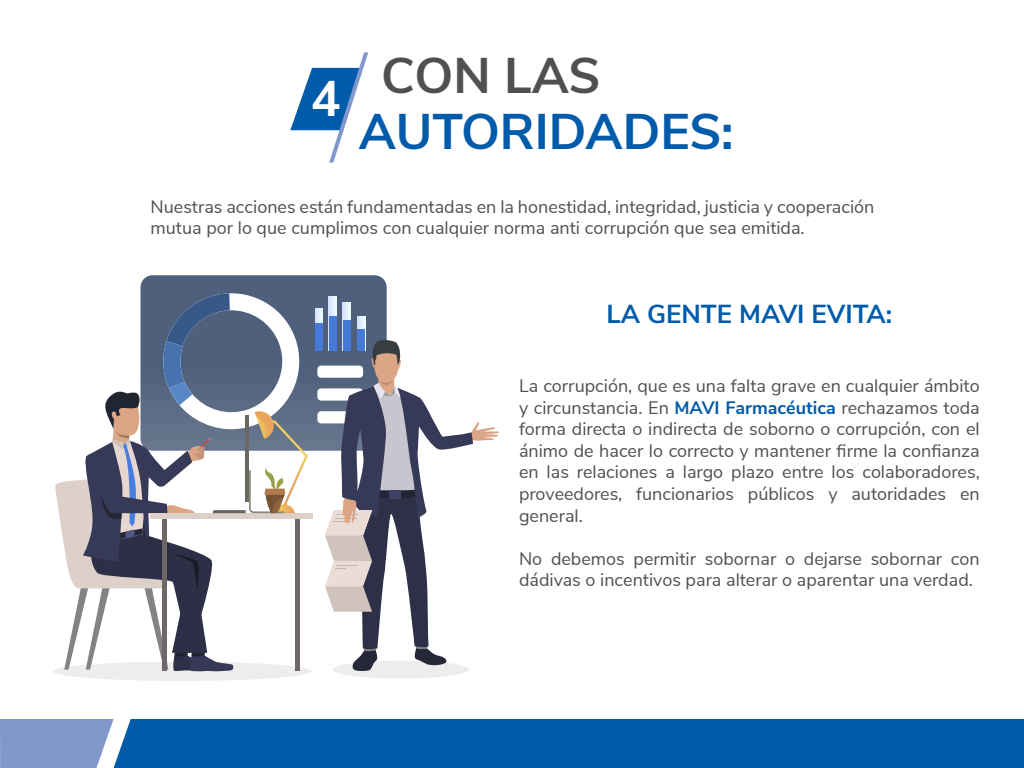
<style>
.page{position:relative;width:1024px;height:768px;background:#fff}
.page>*{position:absolute;margin:0;border:0;box-sizing:border-box;transform-origin:0 0}
.t1{font:700 50px "Nunito Sans";color:#005baa}
.t2{font:700 50px "Nunito Sans";letter-spacing:-.005em;color:#51504f}
.t3{font:700 50px "Nunito Sans";color:#fff}
.t4{font:700 26px "Nunito Sans";color:#005baa}
.t5{font:18px/21.6px "Nunito Sans";color:#51504f}
.s1{font-weight:700;color:#005baa}
</style>
<div class="page">
<div style="left:53px;top:662px;width:259px;height:19px;background:#ededed;border-radius:50%"></div>
<div style="left:333px;top:661px;width:136px;height:18px;background:#ededed;border-radius:50%"></div>
<svg style="left:290px;top:52px;width:78px;height:111px"></svg>
<div style="left:114px;top:719px;width:910px;height:49px;background:#005baa"></div>
<svg style="left:0;top:719px;width:114px;height:49px;background:#8ba0d0"></svg>
<div style="left:141px;top:275px;width:246px;height:176px;background:linear-gradient(to bottom,#4a5d79,#62728a);border-radius:12px"></div>
<svg style="left:315px;top:308px;width:8px;height:16px"></svg>
<div style="left:329px;top:297px;width:7px;height:54px;background:#e2eefd"></div>
<div style="left:343px;top:303px;width:8px;height:48px;background:#e3effd"></div>
<svg style="left:358px;top:317px;width:7px;height:13px"></svg>
<div style="left:315px;top:324px;width:8px;height:27px;background:#457ad9"></div>
<div style="left:329px;top:317px;width:7px;height:34px;background:#457ad9"></div>
<div style="left:343px;top:320px;width:8px;height:31px;background:#457ad9"></div>
<div style="left:358px;top:330px;width:7px;height:21px;background:#457ad9"></div>
<div style="left:317px;top:366px;width:46px;height:12px;background:#fff;border-radius:4px"></div>
<div style="left:317px;top:388px;width:46px;height:13px;background:#fff;border-radius:4px"></div>
<div style="left:317px;top:411px;width:46px;height:12px;background:#fff;border-radius:4px"></div>
<svg style="left:325px;top:339px;width:174px;height:332px"></svg>
<div style="left:150px;top:513px;width:162px;height:6px;background:#dcd0c8"></div>
<svg style="left:55px;top:292px;width:253px;height:380px"></svg>
<h1 class="t3" style="left:311px;top:62px;width:31px">4</h1>
<h1 class="t2" style="left:381px;top:39px;width:221px">CON LAS</h1>
<h1 class="t1" style="left:359px;top:95px;width:376px">AUTORIDADES:</h1>
<p class="t5" style="left:151px;top:194px;width:725px">Nuestras acciones están fundamentadas en la honestidad, integridad, justicia y cooperación mutua por lo que cumplimos con cualquier norma anti corrupción que sea emitida.</p>
<h2 class="t4" style="left:607px;top:295px;width:287px">LA GENTE MAVI EVITA:</h2>
<p class="t5" style="left:519px;top:374px;width:462px;text-align:justify">La corrupción, que es una falta grave en cualquier ámbito y circunstancia. En <span class="s1">MAVI Farmacéutica</span> rechazamos toda forma directa o indirecta de soborno o corrupción, con el ánimo de hacer lo correcto y mantener firme la confianza en las relaciones a largo plazo entre los colaboradores, proveedores, funcionarios públicos y autoridades en general.</p>
<p class="t5" style="left:519px;top:547px;width:462px">No debemos permitir sobornar o dejarse sobornar con dádivas o incentivos para alterar o aparentar una verdad.</p>
</div>
